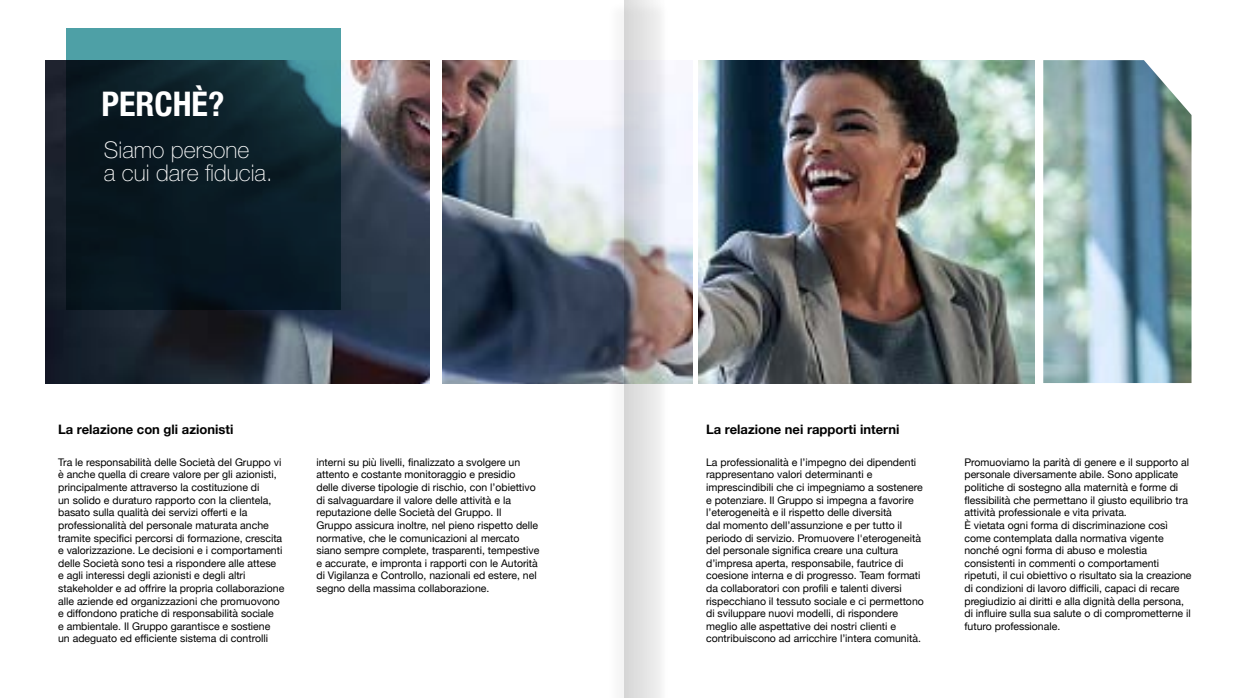
<style>
.page{position:relative;width:1248px;height:698px;background:#fff}
.page>*{position:absolute;margin:0;border:0;box-sizing:border-box;transform-origin:0 0}
.t1{font:700 condensed 34px "Helvetica Neue LT Std";color:#fff}
.t2{font:100 23px/23px "Helvetica Neue LT Std";color:#fff}
.t3{font:700 13px "Helvetica Neue";color:#000}
.t4{font:10.5px/12.6px "Helvetica Neue";color:#000}
</style>
<div class="page">
<div style="left:606px;top:1px;width:64px;height:696px;background:#f9f9f9"></div>
<div style="left:624px;top:0;width:48px;height:697px;background:linear-gradient(to right,#d3d3d3,#fefefe)"></div>
<img style="left:45px;top:60px;width:385px;height:323px">
<img style="left:442px;top:60px;width:250px;height:323px">
<img style="left:1043px;top:60px;width:148px;height:323px">
<svg style="left:66px;top:28px;width:274px;height:281px;fill:#0a1b25"></svg>
<img style="left:698px;top:60px;width:335px;height:323px">
<h1 class="t1" style="left:101px;top:84px;width:124px">PERCHÈ?</h1>
<h2 class="t2" style="left:104px;top:138px;width:170px">Siamo persone<br>a cui dare fiducia.</h2>
<p class="t3" style="left:58px;top:419px;width:177px">La relazione con gli azionisti</p>
<p class="t3" style="left:706px;top:419px;width:195px">La relazione nei rapporti interni</p>
<p class="t4" style="left:58px;top:456px;width:228px">Tra le responsabilità delle Società del Gruppo vi è anche quella di creare valore per gli azionisti, principalmente attraverso la costituzione di<br>un solido e duraturo rapporto con la clientela, basato sulla qualità dei servizi offerti e la professionalità del personale maturata anche tramite specifici percorsi di formazione, crescita e valorizzazione. Le decisioni e i comportamenti delle Società sono tesi a rispondere alle attese e agli interessi degli azionisti e degli altri stakeholder e ad offrire la propria collaborazione alle aziende ed organizzazioni che promuovono e diffondono pratiche di responsabilità sociale<br>e ambientale. Il Gruppo garantisce e sostiene un adeguato ed efficiente sistema di controlli</p>
<p class="t4" style="left:316px;top:456px;width:224px">interni su più livelli, finalizzato a svolgere un attento e costante monitoraggio e presidio delle diverse tipologie di rischio, con l’obiettivo di salvaguardare il valore delle attività e la reputazione delle Società del Gruppo. Il Gruppo assicura inoltre, nel pieno rispetto delle normative, che le comunicazioni al mercato siano sempre complete, trasparenti, tempestive e accurate, e impronta i rapporti con le Autorità di Vigilanza e Controllo, nazionali ed estere, nel segno della massima collaborazione.</p>
<p class="t4" style="left:706px;top:456px;width:219px">La professionalità e l’impegno dei dipendenti rappresentano valori determinanti e imprescindibili che ci impegniamo a sostenere e potenziare. Il Gruppo si impegna a favorire l’eterogeneità e il rispetto delle diversità<br>dal momento dell’assunzione e per tutto il periodo di servizio. Promuovere l'eterogeneità del personale significa creare una cultura d’impresa aperta, responsabile, fautrice di coesione interna e di progresso. Team formati da collaboratori con profili e talenti diversi rispecchiano il tessuto sociale e ci permettono di sviluppare nuovi modelli, di rispondere meglio alle aspettative dei nostri clienti e contribuiscono ad arricchire l’intera comunità.</p>
<p class="t4" style="left:964px;top:456px;width:228px">Promuoviamo la parità di genere e il supporto al personale diversamente abile. Sono applicate politiche di sostegno alla maternità e forme di flessibilità che permettano il giusto equilibrio tra attività professionale e vita privata.<br>È vietata ogni forma di discriminazione così come contemplata dalla normativa vigente nonché ogni forma di abuso e molestia consistenti in commenti o comportamenti ripetuti, il cui obiettivo o risultato sia la creazione di condizioni di lavoro difficili, capaci di recare pregiudizio ai diritti e alla dignità della persona, di influire sulla sua salute o di comprometterne il futuro professionale.</p>
</div>
